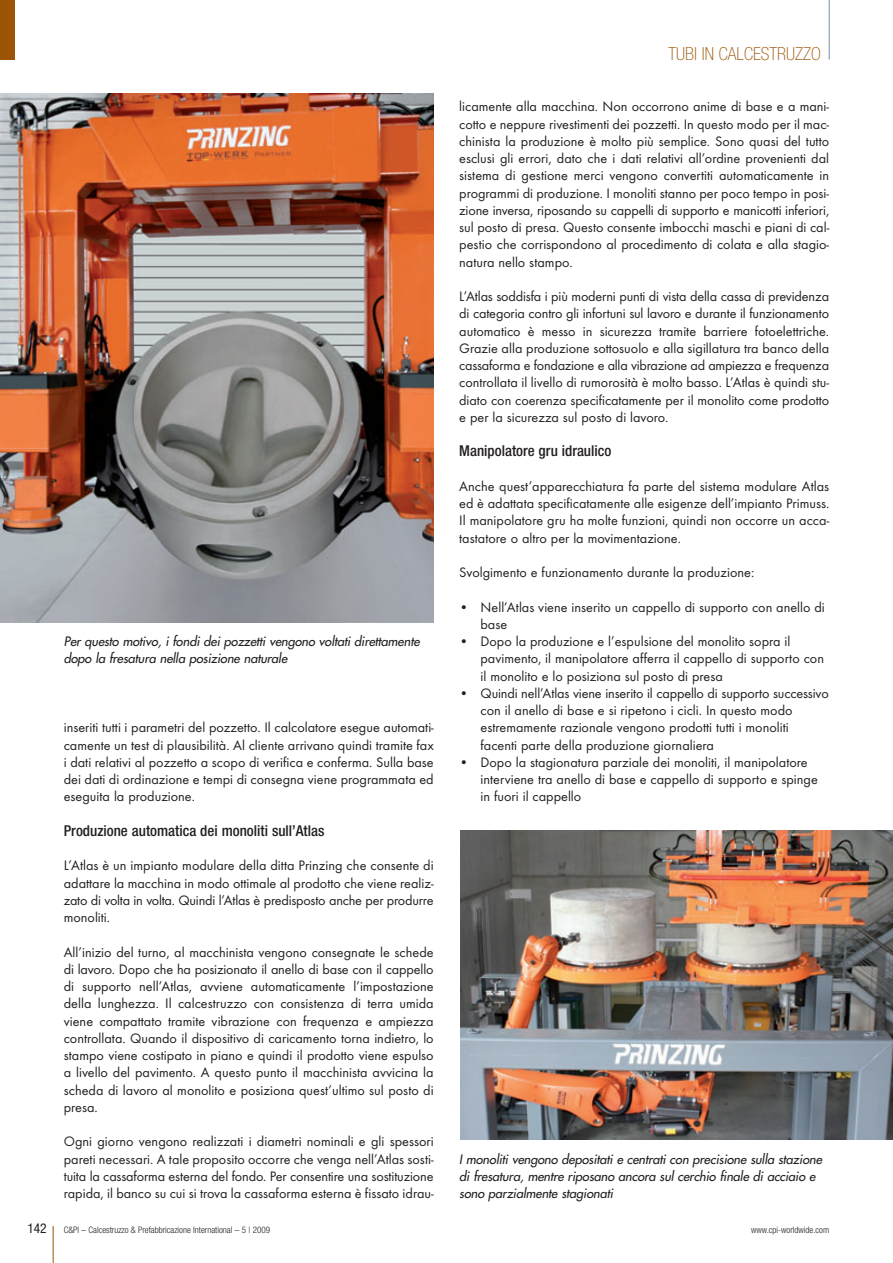
<style>
.page{position:relative;width:893px;height:1263px;background:#fff}
.page>*{position:absolute;margin:0;border:0;box-sizing:border-box;transform-origin:0 0}
.t1{font:100 condensed 18px "Helvetica Neue";color:#9c5506}
.t2{font:500 condensed 15px "Helvetica Neue";color:#231f20}
.t3{font:14.25px/17.2px "Futura T";color:#231f20;text-align:justify}
.t4{font:condensed 13.5px "Helvetica Neue";color:#231f20}
.t5{font:italic 12.75px/17.2px "Futura";letter-spacing:-.005em;color:#231f20}
.t6{font:300 condensed 9px "Helvetica Neue";color:#231f20}
</style>
<div class="page">
<hr style="left:53px;top:1226px;width:1px;height:37px;background:#9c5506">
<hr style="left:829px;top:0;width:1px;height:60px;background:#73909f">
<div style="left:0;top:0;width:15px;height:60px;background:#9c5506"></div>
<img style="left:0;top:94px;width:434px;height:528px">
<img style="left:461px;top:830px;width:432px;height:309px">
<p class="t5" style="left:64px;top:634px;width:360px">Per questo motivo, i fondi dei pozzetti vengono voltati direttamente dopo la fresatura nella posizione naturale</p>
<p class="t3" style="left:64px;top:720px;width:372px">inseriti tutti i parametri del pozzetto. Il calcolatore esegue automati&shy;camente un test di plausibilità. Al cliente arrivano quindi tramite fax i dati relativi al pozzetto a scopo di verifica e conferma. Sulla base dei dati di ordinazione e tempi di consegna viene programmata ed eseguita la produzione.</p>
<p class="t2" style="left:64px;top:825px;width:262px">Produzione automatica dei monoliti sull’Atlas</p>
<p class="t3" style="left:64px;top:858px;width:371px">L’Atlas è un impianto modulare della ditta Prinzing che consente di adattare la macchina in modo ottimale al prodotto che viene realiz&shy;zato di volta in volta. Quindi l’Atlas è predisposto anche per produrre monoliti.</p>
<p class="t3" style="left:64px;top:944px;width:371px">All’inizio del turno, al macchinista vengono consegnate le schede di lavoro. Dopo che ha posizionato il anello di base con il cappello di supporto nell’Atlas, avviene automaticamente l’impostazione della lunghezza. Il calcestruzzo con consistenza di terra umida viene compattato tramite vibrazione con frequenza e ampiezza controllata. Quando il dispositivo di caricamento torna indietro, lo stampo viene costipato in piano e quindi il prodotto viene espulso a livello del pavimento. A questo punto il macchinista avvicina la scheda di lavoro al monolito e posiziona quest’ultimo sul posto di presa.</p>
<p class="t3" style="left:64px;top:1134px;width:371px">Ogni giorno vengono realizzati i diametri nominali e gli spessori pareti necessari. A tale proposito occorre che venga nell’Atlas sosti&shy;tuita la cassaforma esterna del fondo. Per consentire una sostituzione rapida, il banco su cui si trova la cassaforma esterna è fissato idrau-</p>
<p class="t1" style="left:668px;top:47px;width:154px">TUBI IN CALCESTRUZZO</p>
<p class="t3" style="left:459px;top:99px;width:371px">licamente alla macchina. Non occorrono anime di base e a mani&shy;cotto e neppure rivestimenti dei pozzetti. In questo modo per il mac&shy;chinista la produzione è molto più semplice. Sono quasi del tutto esclusi gli errori, dato che i dati relativi all’ordine provenienti dal sistema di gestione merci vengono convertiti automaticamente in programmi di produzione. I monoliti stanno per poco tempo in posi&shy;zione inversa, riposando su cappelli di supporto e manicotti inferiori, sul posto di presa. Questo consente imbocchi maschi e piani di cal&shy;pestio che corrispondono al procedimento di colata e alla stagio&shy;natura nello stampo.</p>
<p class="t3" style="left:459px;top:289px;width:371px">L’Atlas soddisfa i più moderni punti di vista della cassa di previdenza di categoria contro gli infortuni sul lavoro e durante il funzionamento automatico è messo in sicurezza tramite barriere fotoelettriche.<br>Grazie alla produzione sottosuolo e alla sigillatura tra banco della cassaforma e fondazione e alla vibrazione ad ampiezza e frequenza controllata il livello di rumorosità è molto basso. L’Atlas è quindi stu&shy;diato con coerenza specificatamente per il monolito come prodotto e per la sicurezza sul posto di lavoro.</p>
<p class="t2" style="left:459px;top:446px;width:154px">Manipolatore gru idraulico</p>
<p class="t3" style="left:459px;top:479px;width:372px">Anche quest’apparecchiatura fa parte del sistema modulare Atlas ed è adattata specificatamente alle esigenze dell’impianto Primuss.<br>Il manipolatore gru ha molte funzioni, quindi non occorre un acca&shy;tastatore o altro per la movimentazione.</p>
<p class="t3" style="left:459px;top:565px;width:296px">Svolgimento e funzionamento durante la produzione:</p>
<p class="t3" style="left:480px;top:599px;width:346px;text-indent:-21px">• Nell’Atlas viene inserito un cappello di supporto con anello di base</p>
<p class="t3" style="left:480px;top:634px;width:345px;text-align:left;text-indent:-21px">• Dopo la produzione e l’espulsione del monolito sopra il pavimento, il manipolatore afferra il cappello di supporto con il monolito e lo posiziona sul posto di presa</p>
<p class="t3" style="left:480px;top:686px;width:350px;text-align:left;text-indent:-21px">• Quindi nell’Atlas viene inserito il cappello di supporto successivo con il anello di base e si ripetono i cicli. In questo modo estremamente razionale vengono prodotti tutti i monoliti facenti parte della produzione giornaliera</p>
<p class="t3" style="left:480px;top:755px;width:339px;text-align:left;text-indent:-21px">• Dopo la stagionatura parziale dei monoliti, il manipolatore interviene tra anello di base e cappello di supporto e spinge in fuori il cappello</p>
<p class="t5" style="left:459px;top:1151px;width:366px">I monoliti vengono depositati e centrati con precisione sulla stazione di fresatura, mentre riposano ancora sul cerchio finale di acciaio e sono parzialmente stagionati</p>
<p class="t4" style="left:27px;top:1223px;width:21px">142</p>
<p class="t6" style="left:64px;top:1226px;width:208px">C&amp;PI – Calcestruzzo &amp; Prefabbricazione International – 5 | 2009</p>
<p class="t6" style="left:751px;top:1226px;width:80px">www.cpi-worldwide.com</p>
</div>
